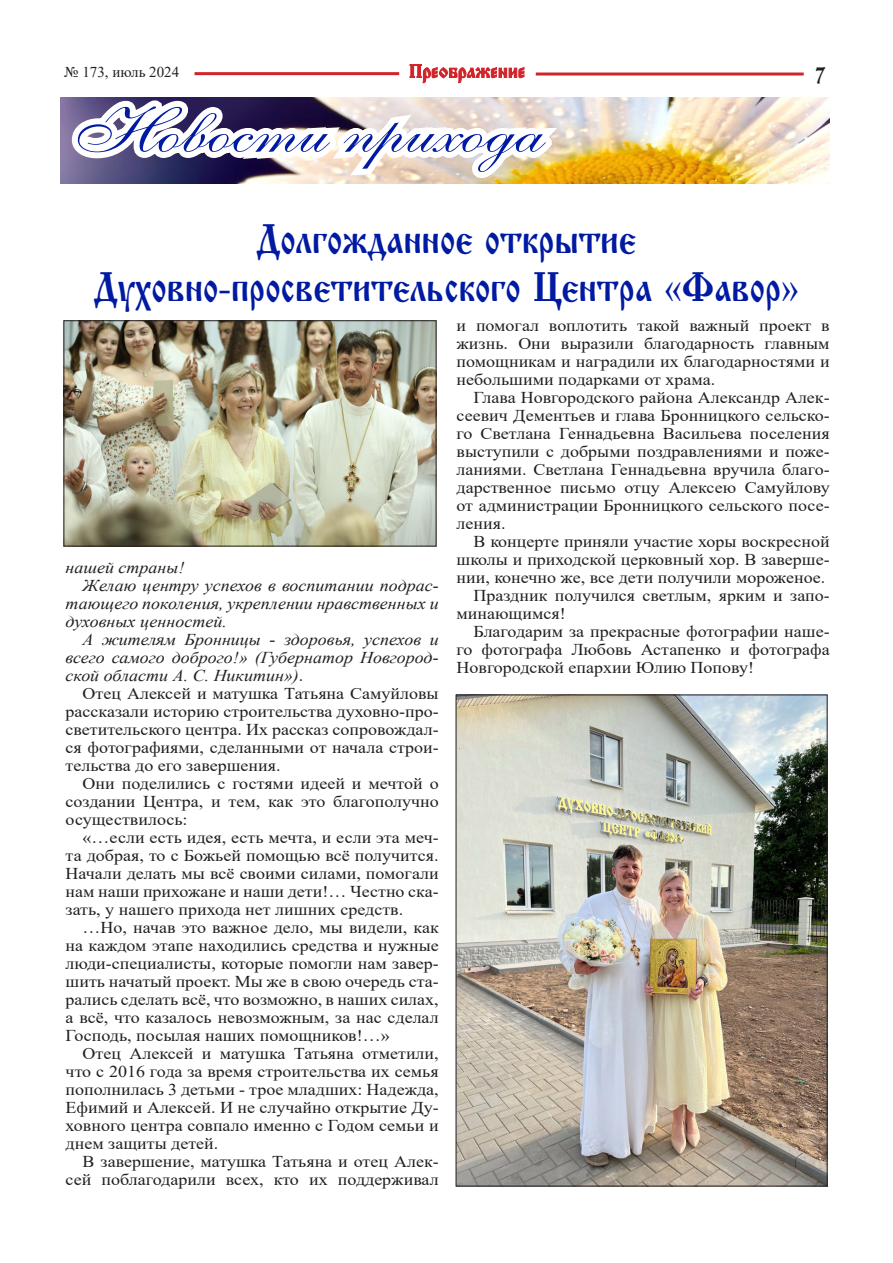
<style>
.page{position:relative;width:893px;height:1263px;background:#fff}
.page>*{position:absolute;margin:0;border:0;box-sizing:border-box;transform-origin:0 0}
.t1{font:64.5px "Anastasia Script";color:#001aa2;scale:1.17 1}
.t2{font:40.95px/48px "Izhitsa";color:#001aa2;text-align:center;scale:.85 1}
.t3{font:21px "Izhitsa C";color:#231f20}
.t4{font:16.5px/18px "Times New Roman";color:#231f20;text-align:justify;scale:1.09 1}
.t5{font:italic 16.5px "Times New Roman";color:#231f20;scale:1.09 1}
.t6{font:15px "Times New Roman";color:#231f20}
.s1{font-family:"Times New Roman"}
.s2{font-style:normal}
</style>
<div class="page">
<hr style="left:536px;top:73px;width:268px;height:3px;background:#d1232a">
<hr style="left:195px;top:72px;width:204px;height:3px;background:#d1232a">
<svg style="left:409px;top:64px;width:115px;height:19px"></svg>
<img style="left:61px;top:98px;width:769px;height:86px">
<svg style="left:62px;top:97px;width:512px;height:249px"></svg>
<img style="left:66px;top:322px;width:368px;height:222px">
<div style="left:64px;top:320px;width:372px;height:226px;border:1px solid #231f20"></div>
<img style="left:458px;top:696px;width:367px;height:488px">
<p class="t6" style="left:64px;top:61px;width:116px">№ 173, июль 2024</p>
<p class="t3" style="left:815px;top:63px;width:12px">7</p>
<h1 class="t1" style="left:65px;top:92px;width:401px">Новости прихода</h1>
<h2 class="t2" style="left:94px;top:216px;width:831px">Долгожданное открытие<br>Духовно-просветительского Центра <span class="s1">«</span>Фавор<span class="s1">»</span></h2>
<p class="t5" style="left:66px;top:556px;width:111px">нашей страны!</p>
<p class="t5" style="left:83px;top:574px;width:328px">Желаю центру успехов в воспитании подрас-</p>
<p class="t5" style="left:66px;top:592px;width:344px">тающего поколения, укреплении нравственных и</p>
<p class="t5" style="left:66px;top:610px;width:149px">духовных ценностей.</p>
<p class="t5" style="left:83px;top:628px;width:328px">А жителям Бронницы - здоровья, успехов и</p>
<p class="t5" style="left:66px;top:646px;width:344px">всего самого доброго!» (Губернатор Новгород-</p>
<p class="t5" style="left:66px;top:664px;width:220px">ской области А. С. Никитин»)<span class="s2">.</span></p>
<p class="t4" style="left:83px;top:684px;width:328px">Отец Алексей и матушка Татьяна Самуйловы</p>
<p class="t4" style="left:66px;top:702px;width:344px">рассказали историю строительства духовно-про-</p>
<p class="t4" style="left:66px;top:720px;width:344px">светительского центра. Их рассказ сопровождал-</p>
<p class="t4" style="left:66px;top:738px;width:344px">ся фотографиями, сделанными от начала строи-</p>
<p class="t4" style="left:66px;top:756px;width:199px">тельства до его завершения.</p>
<p class="t4" style="left:83px;top:774px;width:328px">Они поделились с гостями идеей и мечтой о</p>
<p class="t4" style="left:66px;top:792px;width:344px">создании Центра, и тем, как это благополучно</p>
<p class="t4" style="left:66px;top:810px;width:113px">осуществилось:</p>
<p class="t4" style="left:83px;top:828px;width:328px">«…если есть идея, есть мечта, и если эта меч-</p>
<p class="t4" style="left:66px;top:846px;width:344px">та добрая, то с Божьей помощью всё получится.</p>
<p class="t4" style="left:66px;top:864px;width:344px">Начали делать мы всё своими силами, помогали</p>
<p class="t4" style="left:66px;top:882px;width:344px">нам наши прихожане и наши дети!… Честно ска-</p>
<p class="t4" style="left:66px;top:900px;width:311px">зать, у нашего прихода нет лишних средств.</p>
<p class="t4" style="left:83px;top:918px;width:328px">…Но, начав это важное дело, мы видели, как</p>
<p class="t4" style="left:66px;top:936px;width:344px">на каждом этапе находились средства и нужные</p>
<p class="t4" style="left:66px;top:954px;width:344px">люди-специалисты, которые помогли нам завер-</p>
<p class="t4" style="left:66px;top:972px;width:344px">шить начатый проект. Мы же в свою очередь ста-</p>
<p class="t4" style="left:66px;top:990px;width:344px">рались сделать всё, что возможно, в наших силах,</p>
<p class="t4" style="left:66px;top:1008px;width:344px">а всё, что казалось невозможным, за нас сделал</p>
<p class="t4" style="left:66px;top:1026px;width:299px">Господь, посылая наших помощников!…»</p>
<p class="t4" style="left:83px;top:1044px;width:328px">Отец Алексей и матушка Татьяна отметили,</p>
<p class="t4" style="left:66px;top:1062px;width:344px">что с 2016 года за время строительства их семья</p>
<p class="t4" style="left:66px;top:1080px;width:344px">пополнилась 3 детьми - трое младших: Надежда,</p>
<p class="t4" style="left:66px;top:1098px;width:344px">Ефимий и Алексей. И не случайно открытие Ду-</p>
<p class="t4" style="left:66px;top:1116px;width:344px">ховного центра совпало именно с Годом семьи и</p>
<p class="t4" style="left:66px;top:1134px;width:142px">днем защиты детей.</p>
<p class="t4" style="left:83px;top:1152px;width:328px">В завершение, матушка Татьяна и отец Алек-</p>
<p class="t4" style="left:66px;top:1170px;width:344px">сей поблагодарили всех, кто их поддерживал</p>
<p class="t4" style="left:457px;top:315px;width:344px">и помогал воплотить такой важный проект в жизнь. Они выразили благодарность главным помощникам и наградили их благодарностями и небольшими подарками от храма.</p>
<p class="t4" style="left:457px;top:387px;width:344px;text-indent:17px">Глава Новгородского района Александр Алек&shy;сеевич Дементьев и глава Бронницкого сельско&shy;го Светлана Геннадьевна Васильева поселения выступили с добрыми поздравлениями и поже&shy;ланиями. Светлана Геннадьевна вручила благо&shy;дарственное письмо отцу Алексею Самуйлову от администрации Бронницкого сельского посе&shy;ления.</p>
<p class="t4" style="left:474px;top:531px;width:328px">В концерте приняли участие хоры воскресной</p>
<p class="t4" style="left:457px;top:549px;width:344px">школы и приходской церковный хор. В заверше-</p>
<p class="t4" style="left:457px;top:567px;width:340px">нии, конечно же, все дети получили мороженое.</p>
<p class="t4" style="left:474px;top:585px;width:328px">Праздник получился светлым, ярким и запо-</p>
<p class="t4" style="left:457px;top:603px;width:102px">минающимся!</p>
<p class="t4" style="left:474px;top:621px;width:328px">Благодарим за прекрасные фотографии наше-</p>
<p class="t4" style="left:457px;top:639px;width:344px">го фотографа Любовь Астапенко и фотографа</p>
<p class="t4" style="left:457px;top:657px;width:274px">Новгородской епархии Юлию Попову!</p>
</div>
